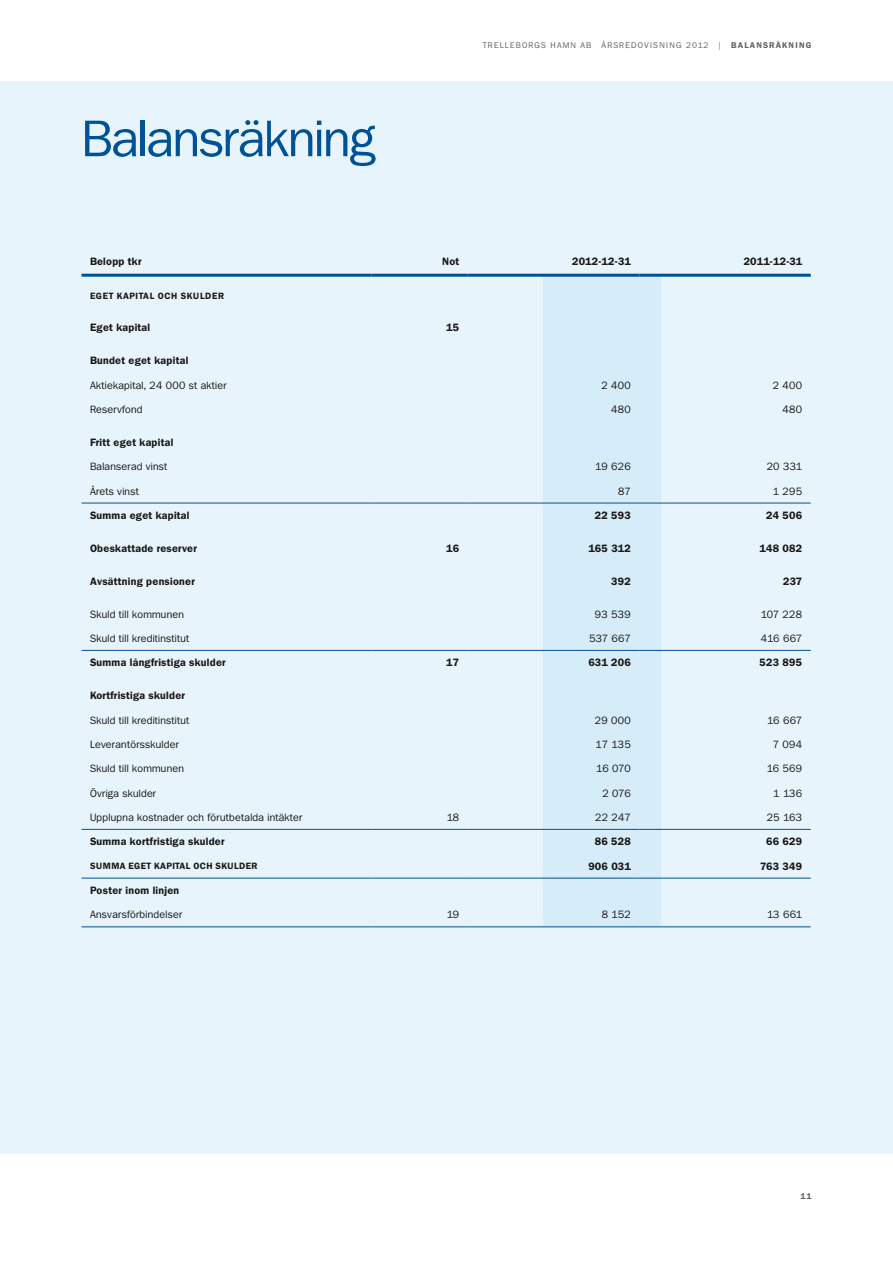
<style>
.page{position:relative;width:893px;height:1263px;background:#fff}
.page>*{position:absolute;margin:0;border:0;box-sizing:border-box;transform-origin:0 0}
.t1{font:51px "Franklin ITC Book";letter-spacing:-.01em;color:#005296}
.t2{font:10.5px "Franklin ITC Book";letter-spacing:.025em;color:#181716}
.t3{font:10.5px "Franklin ITC Demi";letter-spacing:.025em;color:#181716}
.t4{font:9px "Franklin ITC Demi";letter-spacing:.06em;color:#181716}
.t5{font:8.25px "Franklin ITC Book";letter-spacing:.125em;color:#626261}
.t6{font:8.25px "Franklin ITC Demi";letter-spacing:.15em;color:#626261}
</style>
<div class="page">
<div style="left:0;top:82px;width:893px;height:1072px;background:#e7f4fc"></div>
<div style="left:543px;top:277px;width:117px;height:650px;background:#d6ecf9"></div>
<hr style="left:82px;top:503px;width:289px;height:1px;background:#005296">
<hr style="left:371px;top:503px;width:97px;height:1px;background:#005296">
<hr style="left:468px;top:503px;width:171px;height:1px;background:#005296">
<hr style="left:639px;top:503px;width:172px;height:1px;background:#005296">
<hr style="left:82px;top:650px;width:289px;height:1px;background:#005296">
<hr style="left:371px;top:650px;width:97px;height:1px;background:#005296">
<hr style="left:468px;top:650px;width:171px;height:1px;background:#005296">
<hr style="left:639px;top:650px;width:172px;height:1px;background:#005296">
<hr style="left:82px;top:829px;width:289px;height:1px;background:#005296">
<hr style="left:371px;top:829px;width:97px;height:1px;background:#005296">
<hr style="left:468px;top:829px;width:171px;height:1px;background:#005296">
<hr style="left:639px;top:829px;width:172px;height:1px;background:#005296">
<hr style="left:82px;top:878px;width:289px;height:1px;background:#005296">
<hr style="left:371px;top:878px;width:97px;height:1px;background:#005296">
<hr style="left:468px;top:878px;width:171px;height:1px;background:#005296">
<hr style="left:639px;top:878px;width:172px;height:1px;background:#005296">
<hr style="left:82px;top:926px;width:289px;height:1px;background:#005296">
<hr style="left:371px;top:926px;width:97px;height:1px;background:#005296">
<hr style="left:468px;top:926px;width:171px;height:1px;background:#005296">
<hr style="left:639px;top:926px;width:172px;height:1px;background:#005296">
<hr style="left:82px;top:274px;width:289px;height:3px;background:#005296">
<hr style="left:371px;top:274px;width:97px;height:3px;background:#005296">
<hr style="left:468px;top:274px;width:171px;height:3px;background:#005296">
<hr style="left:639px;top:274px;width:172px;height:3px;background:#005296">
<h1 class="t1" style="left:82px;top:110px;width:295px">Balansräkning</h1>
<p class="t5" style="left:483px;top:41px;width:7px">trelleb</p>
<p class="t5" style="left:522px;top:41px;width:14px">orgs</p>
<p class="t5" style="left:550px;top:41px;width:50px">ha mn AB årsred</p>
<p class="t5" style="left:638px;top:41px;width:13px">ovisning</p>
<p class="t5" style="left:686px;top:41px;width:24px">2012</p>
<p class="t5" style="left:719px;top:41px;width:3px">|</p>
<p class="t6" style="left:731px;top:41px;width:82px">balansräkning</p>
<p class="t3" style="left:90px;top:255px;width:53px">Belopp tkr</p>
<p class="t3" style="left:442px;top:255px;width:18px">Not</p>
<p class="t3" style="left:572px;top:255px;width:60px">2012-12-31</p>
<p class="t3" style="left:744px;top:255px;width:60px">2011-12-31</p>
<p class="t4" style="left:90px;top:290px;width:135px">Eget kapital och sku lder</p>
<p class="t3" style="left:90px;top:322px;width:62px">Eget kapital</p>
<p class="t3" style="left:446px;top:322px;width:14px">15</p>
<p class="t3" style="left:90px;top:355px;width:100px">Bundet eget kapital</p>
<p class="t2" style="left:90px;top:379px;width:138px">Aktiekapital, 24 000 st aktier</p>
<p class="t2" style="left:601px;top:379px;width:31px">2 400</p>
<p class="t2" style="left:773px;top:379px;width:31px">2 400</p>
<p class="t2" style="left:90px;top:403px;width:54px">Reservfond</p>
<p class="t2" style="left:611px;top:403px;width:21px">480</p>
<p class="t2" style="left:783px;top:403px;width:21px">480</p>
<p class="t3" style="left:90px;top:436px;width:85px">Fritt eget kapital</p>
<p class="t2" style="left:90px;top:461px;width:79px">Balanserad vinst</p>
<p class="t2" style="left:595px;top:461px;width:37px">19 626</p>
<p class="t2" style="left:767px;top:461px;width:37px">20 331</p>
<p class="t2" style="left:90px;top:485px;width:50px">Årets vinst</p>
<p class="t2" style="left:618px;top:485px;width:14px">87</p>
<p class="t2" style="left:773px;top:485px;width:31px">1 295</p>
<p class="t3" style="left:90px;top:509px;width:101px">Summa eget kapital</p>
<p class="t3" style="left:595px;top:509px;width:37px">22 593</p>
<p class="t3" style="left:766px;top:509px;width:37px">24 506</p>
<p class="t3" style="left:90px;top:542px;width:108px">Obeskattade reserver</p>
<p class="t3" style="left:446px;top:542px;width:14px">16</p>
<p class="t3" style="left:588px;top:542px;width:44px">165 312</p>
<p class="t3" style="left:760px;top:542px;width:44px">148 082</p>
<p class="t3" style="left:90px;top:575px;width:106px">Avsättning pensioner</p>
<p class="t3" style="left:611px;top:575px;width:21px">392</p>
<p class="t3" style="left:783px;top:575px;width:21px">237</p>
<p class="t2" style="left:90px;top:608px;width:95px">Skuld till kommunen</p>
<p class="t2" style="left:595px;top:608px;width:37px">93 539</p>
<p class="t2" style="left:761px;top:608px;width:43px">107 228</p>
<p class="t2" style="left:90px;top:632px;width:101px">Skuld till kreditinstitut</p>
<p class="t2" style="left:589px;top:632px;width:43px">537 667</p>
<p class="t2" style="left:761px;top:632px;width:43px">416 667</p>
<p class="t3" style="left:90px;top:657px;width:137px">Summa långfristiga skulder</p>
<p class="t3" style="left:446px;top:657px;width:14px">17</p>
<p class="t3" style="left:588px;top:657px;width:44px">631 206</p>
<p class="t3" style="left:760px;top:657px;width:44px">523 895</p>
<p class="t3" style="left:90px;top:690px;width:97px">Kortfristiga skulder</p>
<p class="t2" style="left:90px;top:714px;width:101px">Skuld till kreditinstitut</p>
<p class="t2" style="left:595px;top:714px;width:37px">29 000</p>
<p class="t2" style="left:767px;top:714px;width:37px">16 667</p>
<p class="t2" style="left:90px;top:738px;width:91px">Leverantörsskulder</p>
<p class="t2" style="left:596px;top:738px;width:37px">17 135</p>
<p class="t2" style="left:773px;top:738px;width:31px">7 094</p>
<p class="t2" style="left:90px;top:763px;width:95px">Skuld till kommunen</p>
<p class="t2" style="left:596px;top:763px;width:36px">16 070</p>
<p class="t2" style="left:767px;top:763px;width:37px">16 569</p>
<p class="t2" style="left:90px;top:787px;width:68px">Övriga skulder</p>
<p class="t2" style="left:602px;top:787px;width:30px">2 076</p>
<p class="t2" style="left:773px;top:787px;width:30px">1 136</p>
<p class="t2" style="left:90px;top:811px;width:214px">Upplupna kostnader och förutbetalda intäkter</p>
<p class="t2" style="left:447px;top:811px;width:14px">18</p>
<p class="t2" style="left:595px;top:811px;width:37px">22 247</p>
<p class="t2" style="left:767px;top:811px;width:37px">25 163</p>
<p class="t3" style="left:90px;top:836px;width:136px">Summa kortfristiga skulder</p>
<p class="t3" style="left:595px;top:836px;width:37px">86 528</p>
<p class="t3" style="left:766px;top:836px;width:37px">66 629</p>
<p class="t4" style="left:90px;top:860px;width:111px">SUMMA EGET KAPITAL OCH</p>
<p class="t4" style="left:215px;top:860px;width:43px">SKULDER</p>
<p class="t3" style="left:588px;top:860px;width:44px">906 031</p>
<p class="t3" style="left:760px;top:860px;width:44px">763 349</p>
<p class="t3" style="left:90px;top:884px;width:91px">Poster inom linjen</p>
<p class="t2" style="left:90px;top:909px;width:94px">Ansvarsförbindelser</p>
<p class="t2" style="left:447px;top:909px;width:14px">19</p>
<p class="t2" style="left:602px;top:909px;width:30px">8 152</p>
<p class="t2" style="left:767px;top:909px;width:37px">13 661</p>
<p class="t6" style="left:800px;top:1191px;width:13px">11</p>
</div>
